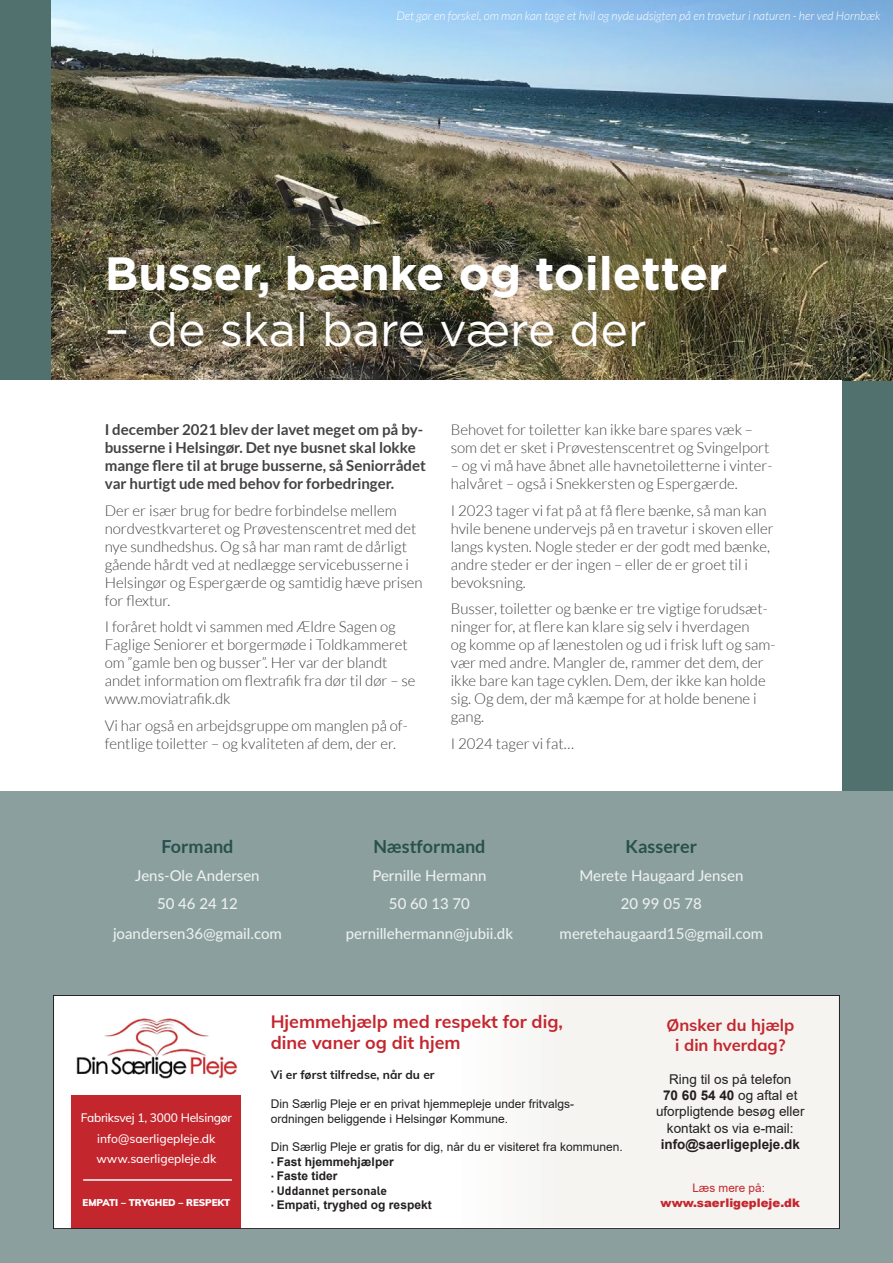
<style>
.page{position:relative;width:893px;height:1263px;background:#8ba09e}
.page>*{position:absolute;margin:0;border:0;box-sizing:border-box;transform-origin:0 0}
.B1{font:700 46.65px "Gotham";color:#fff}
.B1-2{font:46.65px "Gotham";color:#fff}
.t1{font:700 18px "Lato";color:#17423e}
.t2{font:700 17.85px/21.5px "Mulish";color:#c4262d}
.t3{font:700 16.5px/19.8px "Mulish";color:#c4262d;text-align:center}
.t4{font:300 15px/18px "Lato";color:#231f20}
.t5{font:700 15px/18px "Lato";color:#231f20}
.t6{font:500 15px/28px "Lato";color:#fff;text-align:center}
.t7{font:13.5px/16.2px "Arial";color:#231f20;text-align:center}
.t8{font:12px/14.4px "Arial";color:#231f20}
.t9{font:italic 300 12px "Lato";color:#fff}
.t10{font:500 12px/20.4px "Mulish";color:#fff;text-align:center}
.t11{font:700 12px "Mulish";color:#231f20}
.t12{font:900 11.85px/14.1px "Arial";color:#c4262d;text-align:center}
.t13{font:900 9.6px "Mulish";color:#fff}
.s1{font-family:"DIN Pro";font-weight:700}
.s2{font-weight:700}
.s3{font-weight:400}
</style>
<div class="page">
<div style="left:0;top:0;width:893px;height:791px;background:#51716e"></div>
<div style="left:53px;top:995px;width:787px;height:234px;background:#fff"></div>
<div style="left:72px;top:1095px;width:169px;height:134px;background:#c4262d"></div>
<img style="left:76px;top:1018px;width:161px;height:61px">
<div style="left:287px;top:995px;width:553px;height:231px;background:linear-gradient(to right,#fff,#f2f1ed)"></div>
<hr style="left:83px;top:1179px;width:149px;height:2px;background:#fff">
<div style="left:53px;top:995px;width:787px;height:234px;border:1px solid #231f20"></div>
<img style="left:51px;top:0;width:842px;height:381px">
<div style="left:0;top:381px;width:842px;height:410px;background:#fff"></div>
<p class="t9" style="left:396px;top:10px;width:485px">Det gør en forskel, om man kan tage et hvil og nyde udsigten på en travetur i naturen - her ved Hornbæk</p>
<p class="B1" style="left:105px;top:242px;width:624px">Busser, bænke og toiletter</p>
<p class="B1-2" style="left:105px;top:300px;width:544px">– de skal bare være der</p>
<p class="t5" style="left:105px;top:420px;width:323px">I december 2021 blev der lavet meget om på by&shy;busserne i Helsingør. Det nye busnet skal lokke mange flere til at bruge busserne, så Seniorrådet var hurtigt ude med behov for forbedringer.</p>
<p class="t4" style="left:105px;top:501px;width:320px">Der er især brug for bedre forbindelse mellem nordvestkvarteret og Prøvestenscentret med det nye sundhedshus. Og så har man ramt de dårligt gående hårdt ved at nedlægge servicebusserne i Helsingør og Espergærde og samtidig hæve prisen for flextur.</p>
<p class="t4" style="left:105px;top:618px;width:312px">I foråret holdt vi sammen med Ældre Sagen og Faglige Seniorer et borgermøde i Toldkammeret om ”gamle ben og busser”. Her var der blandt andet information om flextrafik fra dør til dør – se www.moviatrafik.dk</p>
<p class="t4" style="left:105px;top:716px;width:305px">Vi har også en arbejdsgruppe om manglen på of&shy;fentlige toiletter – og kvaliteten af dem, der er.</p>
<p class="t4" style="left:451px;top:421px;width:320px">Behovet for toiletter kan ikke bare spares væk – som det er sket i Prøvestenscentret og Svingelport</p>
<p class="t4" style="left:451px;top:457px;width:323px">– og vi må have åbnet alle havnetoiletterne i vinter&shy;halvåret – også i Snekkersten og Espergærde.</p>
<p class="t4" style="left:451px;top:501px;width:325px">I 2023 tager vi fat på at få flere bænke, så man kan hvile benene undervejs på en travetur i skoven eller langs kysten. Nogle steder er der godt med bænke, andre steder er der ingen – eller de er groet til i bevoksning.</p>
<p class="t4" style="left:451px;top:600px;width:326px">Busser, toiletter og bænke er tre vigtige forudsæt&shy;ninger for, at flere kan klare sig selv i hverdagen<br>og komme op af lænestolen og ud i frisk luft og sam&shy;vær med andre. Mangler de, rammer det dem, der ikke bare kan tage cyklen. Dem, der ikke kan holde sig. Og dem, der må kæmpe for at holde benene i gang.</p>
<p class="t4" style="left:451px;top:734px;width:125px">I 2024 tager vi fat…</p>
<p class="t1" style="left:161px;top:836px;width:74px">Formand</p>
<p class="t6" style="left:135px;top:861px;width:126px">Jens-Ole Andersen<br>50 46 24 12</p>
<p class="t6" style="left:113px;top:919px;width:171px">joandersen36@gmail.com</p>
<p class="t1" style="left:373px;top:836px;width:114px">Næstformand</p>
<p class="t6" style="left:372px;top:861px;width:116px">Pernille Hermann<br>50 60 13 70</p>
<p class="t6" style="left:346px;top:919px;width:169px">pernillehermann@jubii.dk</p>
<p class="t1" style="left:626px;top:836px;width:73px">Kasserer</p>
<p class="t6" style="left:579px;top:861px;width:165px">Merete Haugaard Jensen<br>20 99 05 78</p>
<p class="t6" style="left:560px;top:919px;width:205px">meretehaugaard15@gmail.com</p>
<p class="t10" style="left:81px;top:1107px;width:153px">Fabriksvej 1, 3000 Helsingør info@saerligepleje.dk www.saerligepleje.dk</p>
<p class="t13" style="left:83px;top:1195px;width:149px">EMPATI – TRYGHED – RESPEKT</p>
<p class="t2" style="left:271px;top:1010px;width:294px">Hjemmehjælp med respekt for dig, dine vaner og dit hjem</p>
<p class="t11" style="left:271px;top:1066px;width:165px">Vi er først tilfredse, når du er</p>
<p class="t8" style="left:271px;top:1097px;width:305px">Din Særlig Pleje er en privat hjemmepleje under fritvalgs&shy;ordningen beliggende i Helsingør Kommune.</p>
<p class="t8" style="left:271px;top:1140px;width:354px">Din Særlig Pleje er gratis for dig, når du er visiteret fra kommunen. <span class="s1">∙</span> <span class="s2">Fast hjemmehjælper<br></span><span class="s1">∙</span> <span class="s2">Faste tider<br></span><span class="s1">∙ Uddannet personale<br>∙</span> <span class="s2">Empati, tryghed og respekt</span></p>
<p class="t3" style="left:666px;top:1014px;width:129px">Ønsker du hjælp i din hverdag?</p>
<p class="t7" style="left:656px;top:1071px;width:150px">Ring til os på telefon<br><span class="s2">70 60 54 40</span> og aftal et uforpligtende besøg eller kontakt os via e-mail: <span class="s2">info@saerligepleje.dk</span></p>
<p class="t12" style="left:661px;top:1181px;width:141px"><span class="s3">Læs mere på: </span>www.saerligepleje.dk</p>
</div>
